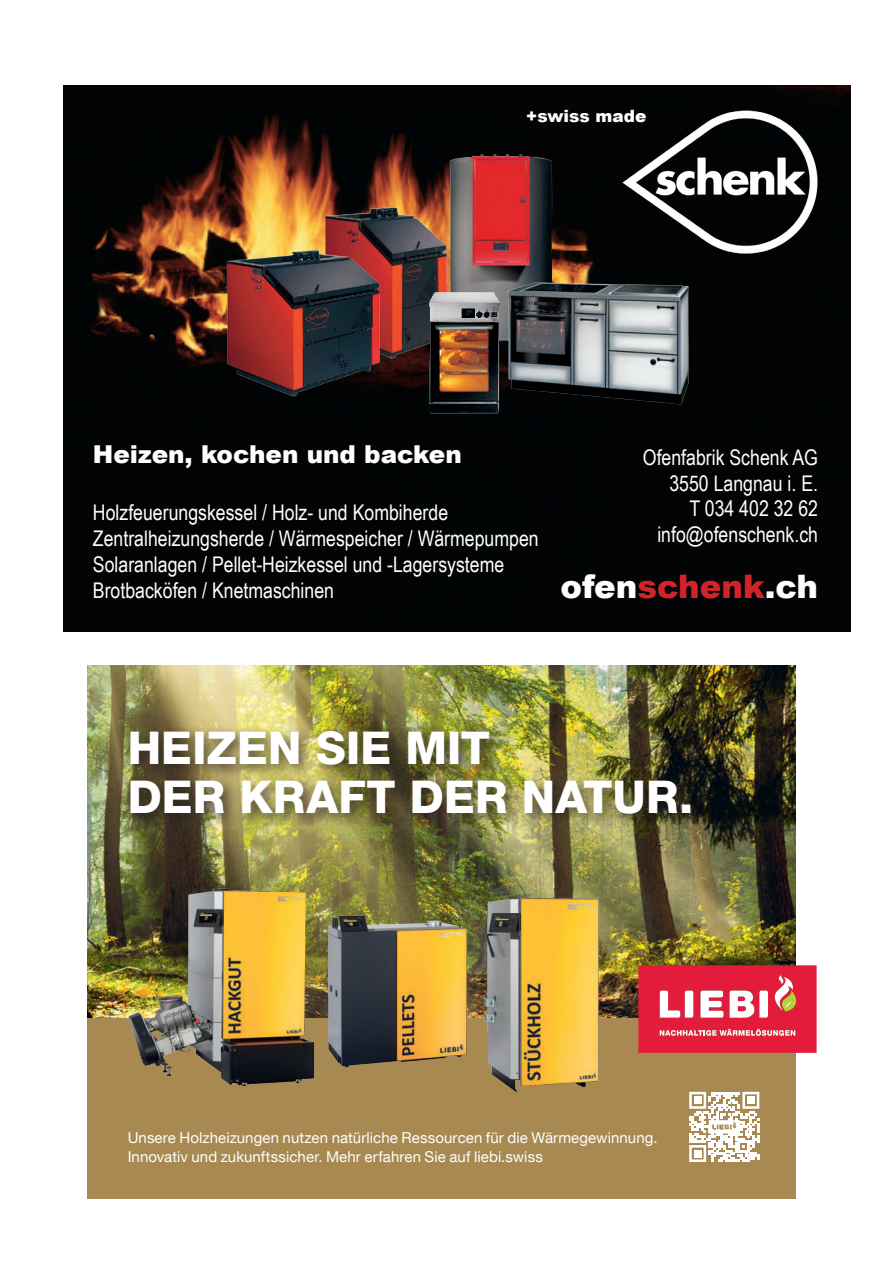
<style>
.page{position:relative;width:893px;height:1263px;background:#fff}
.page>*{position:absolute;margin:0;border:0;box-sizing:border-box;transform-origin:0 0}
.t1{font:800 45px/49.5px "Helvetica Neue LT Com";letter-spacing:.005em;color:#fff}
.t2{font:900 32.4px "Arial";color:#fff}
.t3{font:900 24.6px "Arial";color:#fff}
.t4{font:21.6px/26px "Arial Narrow";color:#fff}
.t5{font:900 16.95px "Arial";color:#fff}
.t6{font:15px/18.8px "Helvetica Neue LT Com";letter-spacing:.005em;color:#fff}
.s1{color:#d1232a}
</style>
<div class="page">
<img style="left:64px;top:85px;width:553px;height:546px">
<img style="left:446px;top:147px;width:111px;height:133px">
<img style="left:324px;top:206px;width:124px;height:152px">
<img style="left:225px;top:248px;width:157px;height:150px">
<img style="left:409px;top:279px;width:112px;height:140px">
<div style="left:617px;top:85px;width:234px;height:546px;background:#020405"></div>
<img style="left:622px;top:110px;width:196px;height:145px">
<img style="left:508px;top:280px;width:186px;height:125px">
<div style="left:87px;top:1018px;width:708px;height:181px;background:#a78951"></div>
<img style="left:87px;top:665px;width:708px;height:353px">
<div style="left:124px;top:725px;width:582px;height:105px;background:#231f20;opacity:.75"></div>
<svg style="left:638px;top:965px;width:179px;height:88px;background:#e54359"></svg>
<img style="left:127px;top:888px;width:188px;height:199px">
<img style="left:328px;top:915px;width:139px;height:153px">
<img style="left:483px;top:896px;width:116px;height:196px">
<svg style="left:689px;top:1092px;width:70px;height:70px"></svg>
<p class="t5" style="left:526px;top:104px;width:122px">+swiss made</p>
<p class="t3" style="left:93px;top:436px;width:370px">Heizen, kochen und backen</p>
<p class="t4" style="left:93px;top:498px;width:447px">Holzfeuerungskessel / Holz- und Kombiherde Zentralheizungsherde / Wärmespeicher / Wärmepumpen Solaranlagen / Pellet-Heizkessel und -Lagersysteme Brotbacköfen / Knetmaschinen</p>
<p class="t4" style="left:643px;top:443px;width:177px;text-align:right">Ofenfabrik Schenk AG<br>3550 Langnau i. E.<br>T 034 402 32 62 info@ofenschenk.ch</p>
<h2 class="t2" style="left:561px;top:563px;width:259px">ofen<span class="s1">schenk</span>.ch</h2>
<h1 class="t1" style="left:128px;top:723px;width:567px">HEIZEN SIE MIT<br>DER KRAFT DER NATUR.</h1>
<p class="t6" style="left:128px;top:1128px;width:531px">Unsere Holzheizungen nutzen natürliche Ressourcen für die Wärmegewinnung.<br>Innovativ und zukunftssicher. Mehr erfahren Sie auf liebi.swiss</p>
</div>
